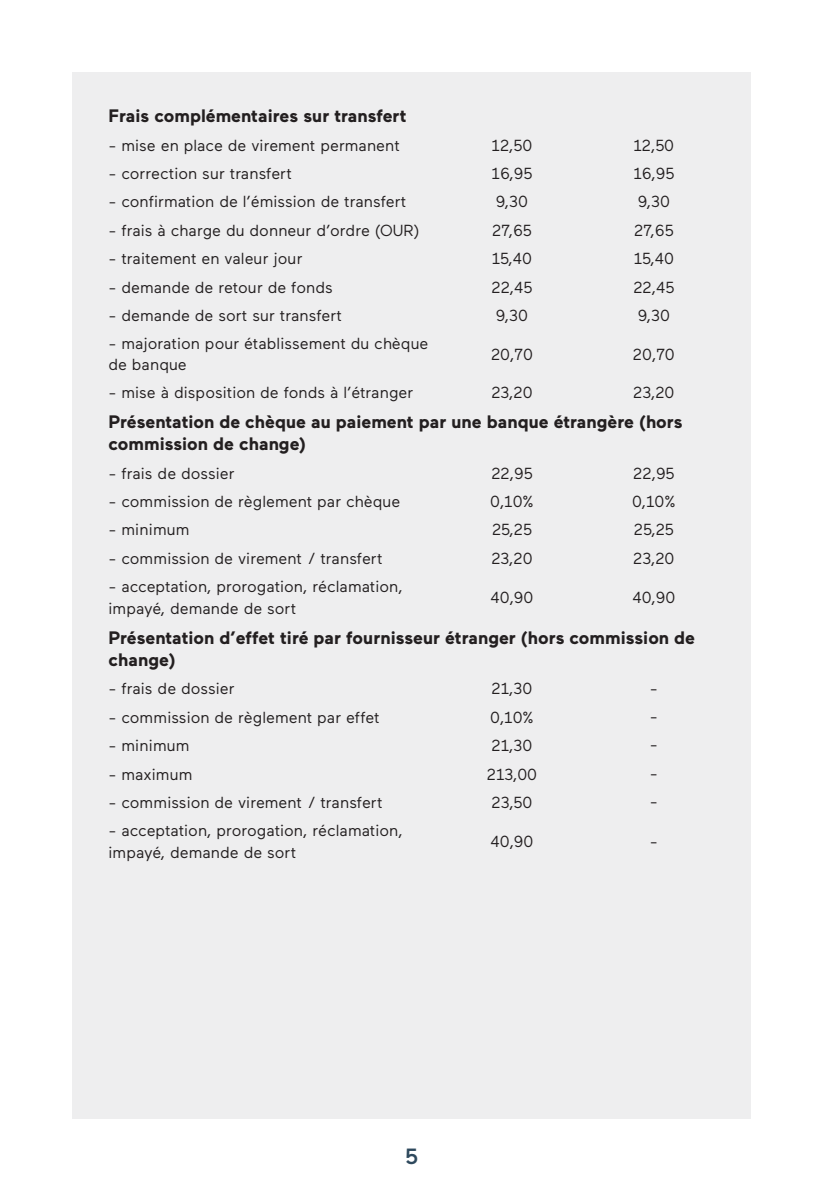
<style>
.page{position:relative;width:823px;height:1191px;background:#fff}
.page>*{position:absolute;margin:0;border:0;box-sizing:border-box;transform-origin:0 0}
.t1{font:500 22px "Maax";color:#2e495d}
.t2{font:700 18px/22px "Maax";color:#231f20}
.t3{font:16px/22px "Maax";color:#231f20}
</style>
<div class="page">
<div style="left:72px;top:72px;width:678px;height:1047px;background:#eeeeef"></div>
<p class="t2" style="left:108px;top:105px;width:299px">Frais complémentaires sur transfert</p>
<p class="t3" style="left:108px;top:134px;width:293px">- mise en place de virement permanent</p>
<p class="t3" style="left:491px;top:134px;width:42px">12,50</p>
<p class="t3" style="left:633px;top:134px;width:42px">12,50</p>
<p class="t3" style="left:108px;top:163px;width:185px">- correction sur transfert</p>
<p class="t3" style="left:491px;top:163px;width:42px">16,95</p>
<p class="t3" style="left:633px;top:163px;width:42px">16,95</p>
<p class="t3" style="left:108px;top:191px;width:299px">- confirmation de l’émission de transfert</p>
<p class="t3" style="left:495px;top:191px;width:34px">9,30</p>
<p class="t3" style="left:637px;top:191px;width:34px">9,30</p>
<p class="t3" style="left:108px;top:219px;width:312px">- frais à charge du donneur d’ordre (OUR)</p>
<p class="t3" style="left:492px;top:219px;width:41px">27,65</p>
<p class="t3" style="left:633px;top:219px;width:41px">27,65</p>
<p class="t3" style="left:108px;top:248px;width:195px">- traitement en valeur jour</p>
<p class="t3" style="left:491px;top:248px;width:42px">15,40</p>
<p class="t3" style="left:633px;top:248px;width:42px">15,40</p>
<p class="t3" style="left:108px;top:276px;width:226px">- demande de retour de fonds</p>
<p class="t3" style="left:491px;top:276px;width:42px">22,45</p>
<p class="t3" style="left:633px;top:276px;width:42px">22,45</p>
<p class="t3" style="left:108px;top:305px;width:235px">- demande de sort sur transfert</p>
<p class="t3" style="left:495px;top:305px;width:34px">9,30</p>
<p class="t3" style="left:637px;top:305px;width:34px">9,30</p>
<p class="t3" style="left:108px;top:334px;width:321px;line-height:20.4px">- majoration pour établissement du chèque de banque</p>
<p class="t3" style="left:490px;top:343px;width:43px">20,70</p>
<p class="t3" style="left:632px;top:343px;width:43px">20,70</p>
<p class="t3" style="left:108px;top:382px;width:306px">- mise à disposition de fonds à l’étranger</p>
<p class="t3" style="left:491px;top:382px;width:43px">23,20</p>
<p class="t3" style="left:633px;top:382px;width:43px">23,20</p>
<p class="t2" style="left:108px;top:411px;width:575px">Présentation de chèque au paiement par une banque étrangère (hors commission de change)</p>
<p class="t3" style="left:108px;top:462px;width:128px">- frais de dossier</p>
<p class="t3" style="left:491px;top:462px;width:43px">22,95</p>
<p class="t3" style="left:633px;top:462px;width:43px">22,95</p>
<p class="t3" style="left:108px;top:490px;width:293px">- commission de règlement par chèque</p>
<p class="t3" style="left:490px;top:490px;width:45px">0,10%</p>
<p class="t3" style="left:631px;top:490px;width:45px">0,10%</p>
<p class="t3" style="left:108px;top:519px;width:83px">- minimum</p>
<p class="t3" style="left:491px;top:519px;width:41px">25,25</p>
<p class="t3" style="left:633px;top:519px;width:41px">25,25</p>
<p class="t3" style="left:108px;top:547px;width:275px">- commission de virement / transfert</p>
<p class="t3" style="left:491px;top:547px;width:43px">23,20</p>
<p class="t3" style="left:633px;top:547px;width:43px">23,20</p>
<p class="t3" style="left:108px;top:576px;width:295px">- acceptation, prorogation, réclamation, impayé, demande de sort</p>
<p class="t3" style="left:490px;top:587px;width:44px">40,90</p>
<p class="t3" style="left:632px;top:587px;width:44px">40,90</p>
<p class="t2" style="left:108px;top:627px;width:587px">Présentation d’effet tiré par fournisseur étranger (hors commission de change)</p>
<p class="t3" style="left:108px;top:678px;width:128px">- frais de dossier</p>
<p class="t3" style="left:491px;top:678px;width:42px">21,30</p>
<p class="t3" style="left:649px;top:677px;width:10px">-</p>
<p class="t3" style="left:108px;top:706px;width:272px">- commission de règlement par effet</p>
<p class="t3" style="left:490px;top:706px;width:45px">0,10%</p>
<p class="t3" style="left:649px;top:705px;width:10px">-</p>
<p class="t3" style="left:108px;top:735px;width:83px">- minimum</p>
<p class="t3" style="left:491px;top:735px;width:42px">21,30</p>
<p class="t3" style="left:649px;top:734px;width:10px">-</p>
<p class="t3" style="left:108px;top:763px;width:85px">- maximum</p>
<p class="t3" style="left:486px;top:763px;width:52px">213,00</p>
<p class="t3" style="left:649px;top:762px;width:10px">-</p>
<p class="t3" style="left:108px;top:791px;width:275px">- commission de virement / transfert</p>
<p class="t3" style="left:491px;top:791px;width:42px">23,50</p>
<p class="t3" style="left:649px;top:791px;width:10px">-</p>
<p class="t3" style="left:108px;top:820px;width:295px">- acceptation, prorogation, réclamation, impayé, demande de sort</p>
<p class="t3" style="left:490px;top:831px;width:44px">40,90</p>
<p class="t3" style="left:649px;top:830px;width:10px">-</p>
<p class="t1" style="left:405px;top:1144px;width:14px">5</p>
</div>
